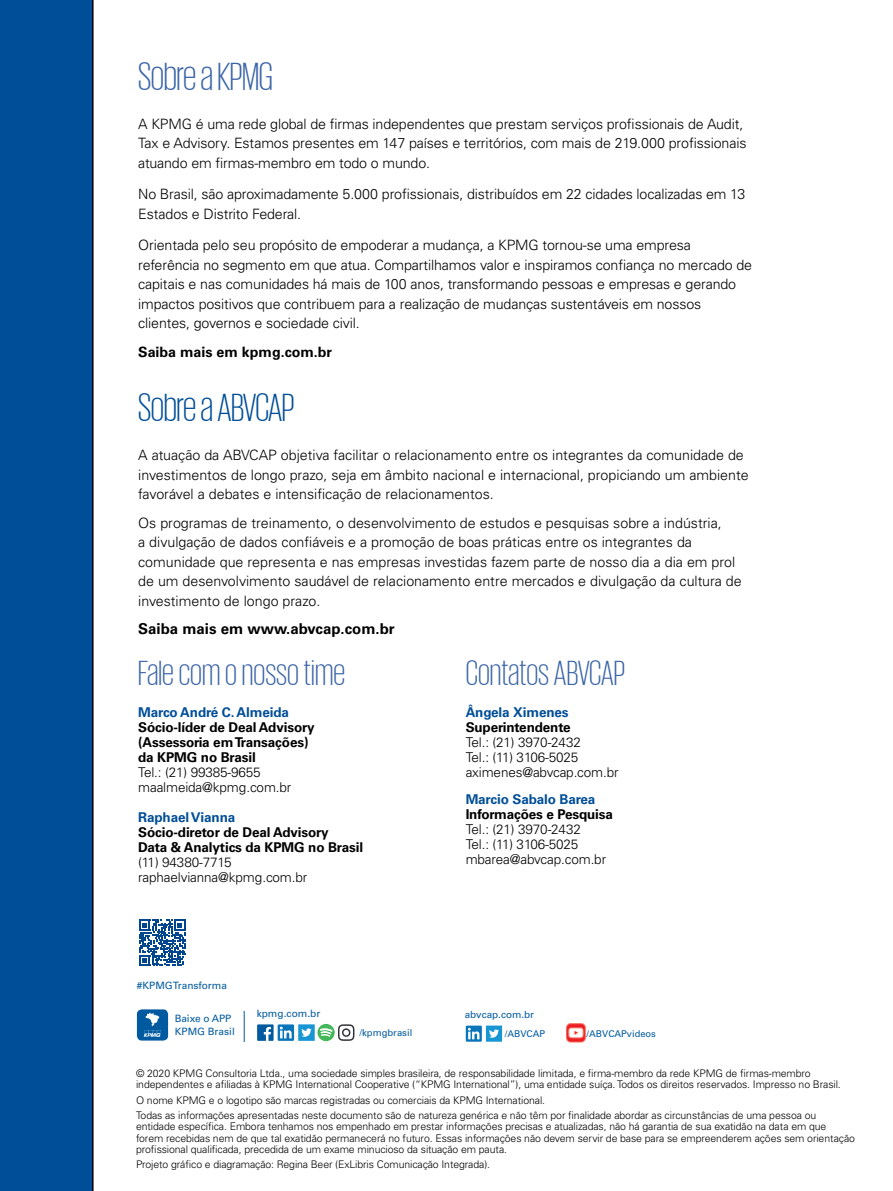
<style>
.page{position:relative;width:893px;height:1191px;background:#fff}
.page>*{position:absolute;margin:0;border:0;box-sizing:border-box;transform-origin:0 0}
.t1{font:300 40.5px "KPMG";letter-spacing:-.01em;color:#004e98}
.t2{font:300 40.5px "KPMG";letter-spacing:-.01em;color:#3b64a7}
.t3{font:300 36px "KPMG";color:#3b64a7}
.t4{font:700 15px "Univers LT Std";color:#000}
.t5{font:300 14.25px/19.5px "Univers LT Std";letter-spacing:-.01em;color:#000}
.t6{font:700 14.25px "Univers LT Std";color:#000}
.t7{font:300 13.5px/15px "Univers LT Std";letter-spacing:-.01em;color:#000}
.t8{font:700 13.5px/15px "Univers LT Std";letter-spacing:-.01em;color:#000}
.t9{font:700 13.5px "Univers LT Std";letter-spacing:-.01em;color:#004e98}
.t10{font:300 10.5px/11.2px "Univers LT Std";letter-spacing:-.01em;color:#000}
.t11{font:10.05px/13px "Univers LT Std";color:#005a9f}
.t12{font:9.9px "Univers LT Std";color:#005a9f}
.t13{font:9.45px "Univers LT Std";color:#005a9f}
.t14{font:9.3px "Univers LT Std";color:#005a9f}
</style>
<div class="page">
<div style="left:0;top:0;width:94px;height:1191px;background:#004e98"></div>
<img style="left:566px;top:1023px;width:20px;height:20px">
<svg style="left:466px;top:1025px;width:36px;height:16px"></svg>
<div style="left:137px;top:1009px;width:31px;height:31px;background:#005a9f;border-radius:5px"></div>
<svg style="left:144px;top:1012px;width:17px;height:25px"></svg>
<hr style="left:244px;top:1011px;width:1px;height:31px;background:#005a9f">
<svg style="left:257px;top:1024px;width:97px;height:17px"></svg>
<svg style="left:139px;top:919px;width:46px;height:47px"></svg>
<h1 class="t2" style="left:138px;top:57px;width:136px">Sobre a KPMG</h1>
<p class="t5" style="left:138px;top:114px;width:610px">A KPMG é uma rede global de firmas independentes que prestam serviços profissionais de Audit,<br>Tax e Advisory. Estamos presentes em 147 países e territórios, com mais de 219.000 profissionais atuando em firmas-membro em todo o mundo.</p>
<p class="t5" style="left:138px;top:184px;width:609px">No Brasil, são aproximadamente 5.000 profissionais, distribuídos em 22 cidades localizadas em 13<br>Estados e Distrito Federal.</p>
<p class="t5" style="left:138px;top:235px;width:615px">Orientada pelo seu propósito de empoderar a mudança, a KPMG tornou-se uma empresa referência no segmento em que atua. Compartilhamos valor e inspiramos confiança no mercado de capitais e nas comunidades há mais de 100 anos, transformando pessoas e empresas e gerando impactos positivos que contribuem para a realização de mudanças sustentáveis em nossos clientes, governos e sociedade civil.</p>
<p class="t6" style="left:138px;top:343px;width:195px">Saiba mais em kpmg.com.br</p>
<h1 class="t1" style="left:138px;top:388px;width:158px">Sobre a ABVCAP</h1>
<p class="t5" style="left:138px;top:445px;width:612px">A atuação da ABVCAP objetiva facilitar o relacionamento entre os integrantes da comunidade de investimentos de longo prazo, seja em âmbito nacional e internacional, propiciando um ambiente favorável a debates e intensificação de relacionamentos.</p>
<p class="t5" style="left:138px;top:513px;width:605px">Os programas de treinamento, o desenvolvimento de estudos e pesquisas sobre a indústria,<br>a divulgação de dados confiáveis e a promoção de boas práticas entre os integrantes da comunidade que representa e nas empresas investidas fazem parte de nosso dia a dia em prol de um desenvolvimento saudável de relacionamento entre mercados e divulgação da cultura de investimento de longo prazo.</p>
<p class="t4" style="left:138px;top:620px;width:258px">Saiba mais em www.abvcap.com.br</p>
<h2 class="t3" style="left:138px;top:655px;width:208px">Fale com o nosso time</h2>
<p class="t9" style="left:138px;top:704px;width:152px">Marco André C. Almeida</p>
<p class="t8" style="left:138px;top:720px;width:178px">Sócio-líder de Deal Advisory (Assessoria em Transações) da KPMG no Brasil</p>
<p class="t7" style="left:138px;top:764px;width:155px">Tel.: (21) 99385-9655 maalmeida@kpmg.com.br</p>
<p class="t9" style="left:138px;top:809px;width:99px">Raphael Vianna</p>
<p class="t8" style="left:138px;top:825px;width:226px">Sócio-diretor de Deal Advisory<br>Data &amp; Analytics da KPMG no Brasil</p>
<p class="t7" style="left:138px;top:854px;width:171px">(11) 94380-7715 raphaelvianna@kpmg.com.br</p>
<h2 class="t3" style="left:466px;top:655px;width:161px">Contatos ABVCAP</h2>
<p class="t9" style="left:466px;top:704px;width:104px">Ângela Ximenes</p>
<p class="t8" style="left:466px;top:719px;width:107px">Superintendente</p>
<p class="t7" style="left:466px;top:734px;width:154px">Tel.: (21) 3970-2432<br>Tel.: (11) 3106-5025 aximenes@abvcap.com.br</p>
<p class="t9" style="left:466px;top:791px;width:131px">Marcio Sabalo Barea</p>
<p class="t8" style="left:466px;top:806px;width:149px">Informações e Pesquisa</p>
<p class="t7" style="left:466px;top:821px;width:142px">Tel.: (21) 3970-2432<br>Tel.: (11) 3106-5025 mbarea@abvcap.com.br</p>
<p class="t11" style="left:137px;top:978px;width:92px">#KPMGTransforma</p>
<p class="t11" style="left:175px;top:1012px;width:62px">Baixe o APP<br>KPMG Brasil</p>
<p class="t11" style="left:257px;top:1007px;width:65px">kpmg.com.br</p>
<p class="t13" style="left:359px;top:1026px;width:54px">/kpmgbrasil</p>
<p class="t12" style="left:465px;top:1009px;width:71px">abvcap.com.br</p>
<p class="t14" style="left:505px;top:1027px;width:42px">/ABVCAP</p>
<p class="t14" style="left:587px;top:1027px;width:71px">/ABVCAPvideos</p>
<p class="t10" style="left:136px;top:1067px;width:706px">© 2020 KPMG Consultoria Ltda., uma sociedade simples brasileira, de responsabilidade limitada, e firma-membro da rede KPMG de firmas-membro independentes e afiliadas à KPMG International Cooperative (“KPMG International”), uma entidade suíça. Todos os direitos reservados. Impresso no Brasil.</p>
<p class="t10" style="left:136px;top:1092px;width:682px;line-height:15.5px">O nome KPMG e o logotipo são marcas registradas ou comerciais da KPMG International.<br>Todas as informações apresentadas neste documento são de natureza genérica e não têm por finalidade abordar as circunstâncias de uma pessoa ou</p>
<p class="t10" style="left:136px;top:1121px;width:720px">entidade específica. Embora tenhamos nos empenhado em prestar informações precisas e atualizadas, não há garantia de sua exatidão na data em que forem recebidas nem de que tal exatidão permanecerá no futuro. Essas informações não devem servir de base para se empreenderem ações sem orientação profissional qualificada, precedida de um exame minucioso da situação em pauta.</p>
<p class="t10" style="left:136px;top:1159px;width:355px">Projeto gráfico e diagramação: Regina Beer (ExLibris Comunicação Integrada).</p>
</div>
